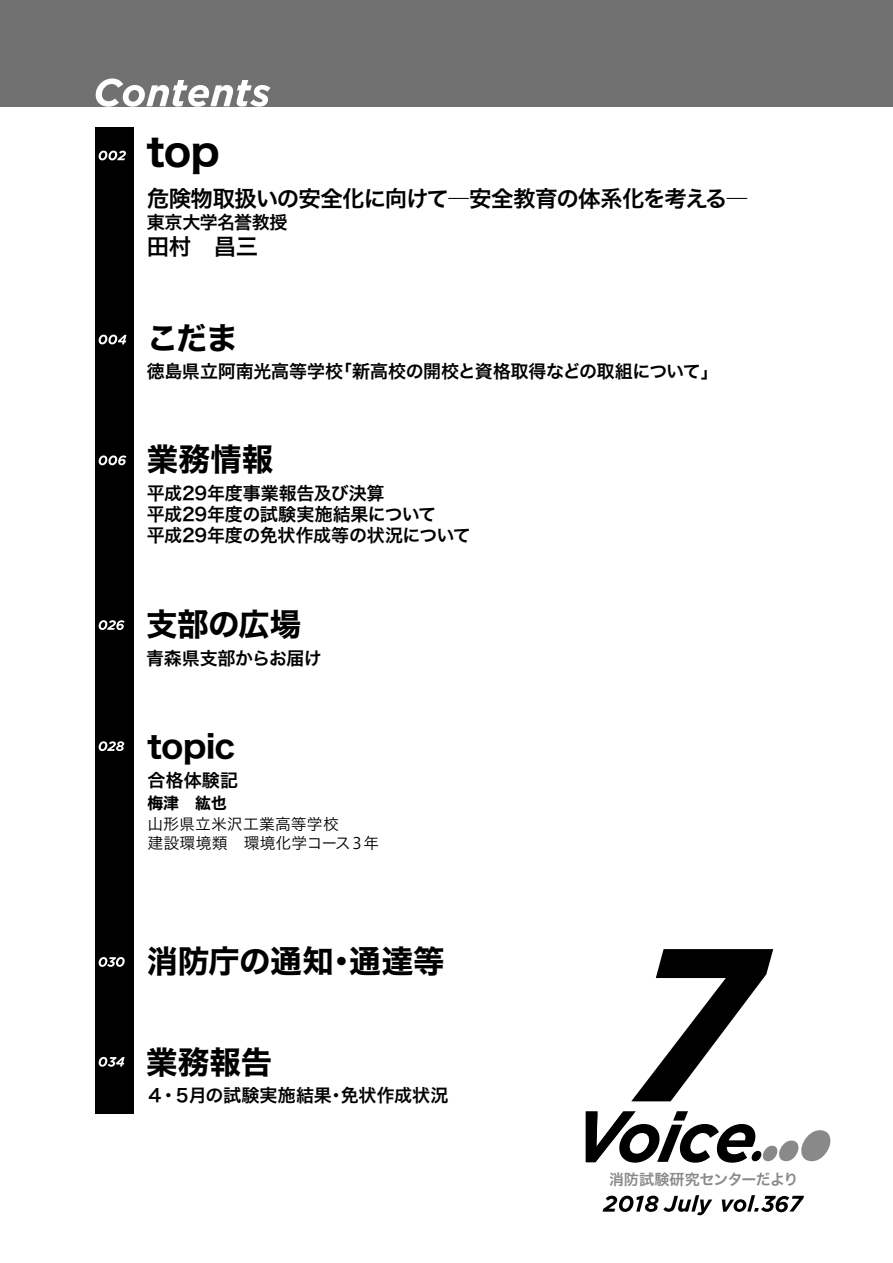
<style>
.page{position:relative;width:893px;height:1263px;background:#fff}
.page>*{position:absolute;margin:0;border:0;box-sizing:border-box;transform-origin:0 0}
.t1{font:39px "Hira Kaku Std N W7";color:#000}
.t2{font:31.5px "Hira Kaku Std N W7";letter-spacing:-.01em;color:#000}
.t3{font:22.5px "Hira Kaku Std N W6";letter-spacing:-.04em;color:#000}
.t4{font:18px/21px "Hira Kaku Std N W6";letter-spacing:-.015em;color:#000}
.t5{font:18px "Hira Kaku Std N W6";letter-spacing:.005em;color:#000}
.t6{font:15.9px/19.5px "Hiragino UD Sans Std N W3";letter-spacing:.005em;color:#000}
.t7{font:15.9px "Hira Kaku Std N W7";color:#000}
.t8{font:15px "Hira Kaku Std N W6";letter-spacing:-.025em;color:#898989}
</style>
<div class="page">
<div style="left:0;top:0;width:893px;height:106px;background:#727171"></div>
<svg style="left:631px;top:949px;width:142px;height:152px"></svg>
<svg style="left:722px;top:1195px;width:82px;height:17px"></svg>
<svg style="left:603px;top:1195px;width:109px;height:20px"></svg>
<svg style="left:96px;top:78px;width:174px;height:29px"></svg>
<div style="left:96px;top:128px;width:38px;height:986px;background:#000"></div>
<svg style="left:99px;top:335px;width:28px;height:9px"></svg>
<svg style="left:99px;top:151px;width:27px;height:9px"></svg>
<svg style="left:99px;top:1057px;width:26px;height:10px"></svg>
<svg style="left:99px;top:741px;width:25px;height:10px"></svg>
<svg style="left:99px;top:620px;width:26px;height:10px"></svg>
<svg style="left:99px;top:957px;width:26px;height:10px"></svg>
<svg style="left:586px;top:1111px;width:170px;height:52px"></svg>
<svg style="left:751px;top:1151px;width:11px;height:10px"></svg>
<svg style="left:762px;top:1130px;width:69px;height:31px"></svg>
<svg style="left:99px;top:455px;width:27px;height:10px"></svg>
<h1 class="t1" style="left:147px;top:121px;width:74px">TOP</h1>
<p class="t3" style="left:147px;top:181px;width:603px">危険物取扱いの安全化に向けて―安全教育の体系化を考える―</p>
<p class="t4" style="left:147px;top:212px;width:142px">東京大学名誉教授</p>
<p class="t3" style="left:147px;top:229px;width:113px">田村　昌三</p>
<h2 class="t2" style="left:147px;top:314px;width:92px">こだま</h2>
<p class="t4" style="left:147px;top:361px;width:573px">徳島県立阿南光高等学校「新高校の開校と資格取得などの取組について」</p>
<h2 class="t2" style="left:147px;top:435px;width:128px">業務情報</h2>
<p class="t4" style="left:147px;top:484px;width:326px">平成29年度事業報告及び決算<br>平成29年度の試験実施結果について<br>平成29年度の免状作成等の状況について</p>
<h2 class="t2" style="left:146px;top:599px;width:157px">支部の広場</h2>
<p class="t4" style="left:146px;top:648px;width:177px">青森県支部からお届け</p>
<h2 class="t2" style="left:147px;top:722px;width:90px">TOPIC</h2>
<p class="t4" style="left:147px;top:770px;width:92px">合格体験記</p>
<p class="t7" style="left:147px;top:790px;width:81px">梅津　紘也</p>
<p class="t6" style="left:147px;top:813px;width:233px">山形県立米沢工業高等学校<br>建設環境類　環境化学コース３年</p>
<h2 class="t2" style="left:147px;top:936px;width:300px">消防庁の通知・通達等</h2>
<h2 class="t2" style="left:146px;top:1037px;width:128px">業務報告</h2>
<p class="t5" style="left:146px;top:1081px;width:304px">４・５月の試験実施結果・免状作成状況</p>
<p class="t8" style="left:609px;top:1168px;width:191px">消防試験研究センターだより</p>
</div>
